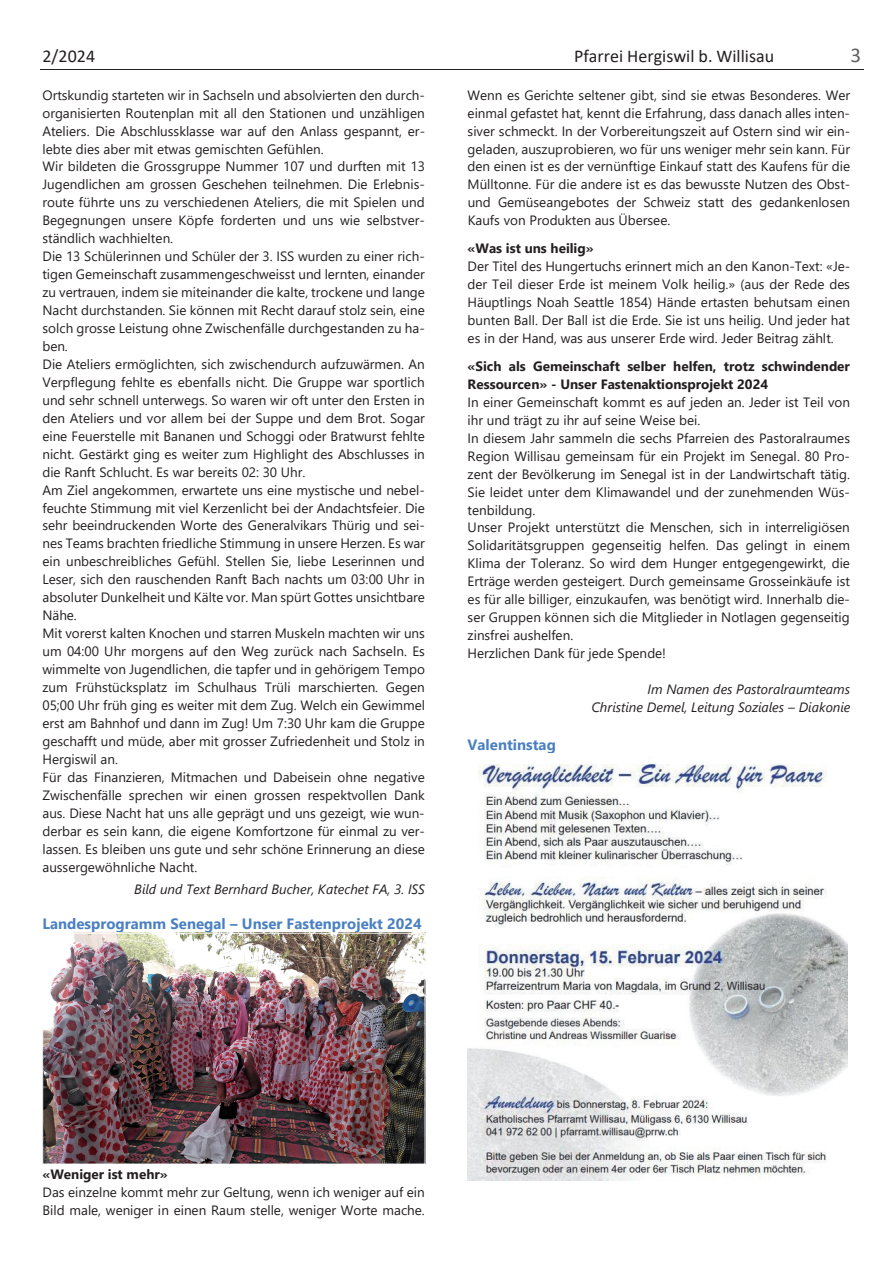
<style>
.page{position:relative;width:893px;height:1263px;background:#fff}
.page>*{position:absolute;margin:0;border:0;box-sizing:border-box;transform-origin:0 0}
.t1{font:21px "Calibri";color:#636366}
.t2{font:18px "Calibri";color:#231f20}
.t3{font:700 15px "Segoe UI";color:#4a80c2}
.t4{font:13.5px/18px "Segoe UI";color:#231f20}
.t5{font:700 13.5px/17.9px "Segoe UI";color:#231f20}
.t6{font:italic 13.5px/18px "Segoe UI";color:#231f20;text-align:right}
</style>
<div class="page">
<hr style="left:40px;top:69px;width:823px;height:1px;background:#231f20">
<img style="left:468px;top:764px;width:380px;height:416px">
<img style="left:42px;top:932px;width:384px;height:232px">
<h2 class="t2" style="left:42px;top:44px;width:54px">2/2024</h2>
<h2 class="t2" style="left:574px;top:44px;width:202px">Pfarrei Hergiswil b. Willisau</h2>
<h1 class="t1" style="left:850px;top:41px;width:12px">3</h1>
<p class="t4" style="left:42px;top:85px;width:384px">Ortskundig starteten wir in Sachseln und absolvierten den durch&shy;organisierten Routenplan mit all den Stationen und unzähligen Ateliers. Die Abschlussklasse war auf den Anlass gespannt, er&shy;lebte dies aber mit etwas gemischten Gefühlen.<br>Wir bildeten die Grossgruppe Nummer 107 und durften mit 13<br>Jugendlichen am grossen Geschehen teilnehmen. Die Erlebnis&shy;route führte uns zu verschiedenen Ateliers, die mit Spielen und Begegnungen unsere Köpfe forderten und uns wie selbstver&shy;ständlich wachhielten.<br>Die 13 Schülerinnen und Schüler der 3. ISS wurden zu einer rich&shy;tigen Gemeinschaft zusammengeschweisst und lernten, einander zu vertrauen, indem sie miteinander die kalte, trockene und lange Nacht durchstanden. Sie können mit Recht darauf stolz sein, eine solch grosse Leistung ohne Zwischenfälle durchgestanden zu ha&shy;ben.<br>Die Ateliers ermöglichten, sich zwischendurch aufzuwärmen. An Verpflegung fehlte es ebenfalls nicht. Die Gruppe war sportlich und sehr schnell unterwegs. So waren wir oft unter den Ersten in den Ateliers und vor allem bei der Suppe und dem Brot. Sogar eine Feuerstelle mit Bananen und Schoggi oder Bratwurst fehlte nicht. Gestärkt ging es weiter zum Highlight des Abschlusses in die Ranft Schlucht. Es war bereits 02: 30 Uhr.<br>Am Ziel angekommen, erwartete uns eine mystische und nebel&shy;feuchte Stimmung mit viel Kerzenlicht bei der Andachtsfeier. Die sehr beeindruckenden Worte des Generalvikars Thürig und sei&shy;nes Teams brachten friedliche Stimmung in unsere Herzen. Es war ein unbeschreibliches Gefühl. Stellen Sie, liebe Leserinnen und Leser, sich den rauschenden Ranft Bach nachts um 03:00 Uhr in absoluter Dunkelheit und Kälte vor. Man spürt Gottes unsichtbare Nähe.<br>Mit vorerst kalten Knochen und starren Muskeln machten wir uns um 04:00 Uhr morgens auf den Weg zurück nach Sachseln. Es wimmelte von Jugendlichen, die tapfer und in gehörigem Tempo zum Frühstücksplatz im Schulhaus Trüli marschierten. Gegen 05;00 Uhr früh ging es weiter mit dem Zug. Welch ein Gewimmel erst am Bahnhof und dann im Zug! Um 7:30 Uhr kam die Gruppe geschafft und müde, aber mit grosser Zufriedenheit und Stolz in Hergiswil an.<br>Für das Finanzieren, Mitmachen und Dabeisein ohne negative Zwischenfälle sprechen wir einen grossen respektvollen Dank aus. Diese Nacht hat uns alle geprägt und uns gezeigt, wie wun&shy;derbar es sein kann, die eigene Komfortzone für einmal zu ver&shy;lassen. Es bleiben uns gute und sehr schöne Erinnerung an diese aussergewöhnliche Nacht.</p>
<p class="t6" style="left:134px;top:878px;width:292px">Bild und Text Bernhard Bucher, Katechet FA, 3. ISS</p>
<p class="t3" style="left:42px;top:910px;width:381px">Landesprogramm Senegal – Unser Fastenprojekt 2024</p>
<p class="t4" style="left:468px;top:85px;width:384px;text-align:justify">Wenn es Gerichte seltener gibt, sind sie etwas Besonderes. Wer einmal gefastet hat, kennt die Erfahrung, dass danach alles inten&shy;siver schmeckt. In der Vorbereitungszeit auf Ostern sind wir ein&shy;geladen, auszuprobieren, wo für uns weniger mehr sein kann. Für den einen ist es der vernünftige Einkauf statt des Kaufens für die Mülltonne. Für die andere ist es das bewusste Nutzen des Obst&shy;und Gemüseangebotes der Schweiz statt des gedankenlosen Kaufs von Produkten aus Übersee.</p>
<p class="t5" style="left:468px;top:238px;width:128px">«Was ist uns heilig»</p>
<p class="t4" style="left:468px;top:256px;width:384px;text-align:justify">Der Titel des Hungertuchs erinnert mich an den Kanon-Text: «Je&shy;der Teil dieser Erde ist meinem Volk heilig.» (aus der Rede des Häuptlings Noah Seattle 1854) Hände ertasten behutsam einen bunten Ball. Der Ball ist die Erde. Sie ist uns heilig. Und jeder hat es in der Hand, was aus unserer Erde wird. Jeder Beitrag zählt.</p>
<p class="t5" style="left:468px;top:356px;width:384px">«Sich als Gemeinschaft selber helfen, trotz schwindender<br>Ressourcen» - Unser Fastenaktionsprojekt 2024</p>
<p class="t4" style="left:468px;top:392px;width:384px">In einer Gemeinschaft kommt es auf jeden an. Jeder ist Teil von ihr und trägt zu ihr auf seine Weise bei.<br>In diesem Jahr sammeln die sechs Pfarreien des Pastoralraumes Region Willisau gemeinsam für ein Projekt im Senegal. 80 Pro&shy;zent der Bevölkerung im Senegal ist in der Landwirtschaft tätig.<br>Sie leidet unter dem Klimawandel und der zunehmenden Wüs&shy;tenbildung.<br>Unser Projekt unterstützt die Menschen, sich in interreligiösen Solidaritätsgruppen gegenseitig helfen. Das gelingt in einem Klima der Toleranz. So wird dem Hunger entgegengewirkt, die Erträge werden gesteigert. Durch gemeinsame Grosseinkäufe ist es für alle billiger, einzukaufen, was benötigt wird. Innerhalb die&shy;ser Gruppen können sich die Mitglieder in Notlagen gegenseitig zinsfrei aushelfen.<br>Herzlichen Dank für jede Spende!</p>
<p class="t6" style="left:591px;top:678px;width:261px">Im Namen des Pastoralraumteams<br>Christine Demel, Leitung Soziales – Diakonie</p>
<p class="t3" style="left:468px;top:730px;width:90px">Valentinstag</p>
<p class="t5" style="left:42px;top:1164px;width:127px">«Weniger ist mehr»</p>
<p class="t4" style="left:42px;top:1182px;width:384px">Das einzelne kommt mehr zur Geltung, wenn ich weniger auf ein<br>Bild male, weniger in einen Raum stelle, weniger Worte mache.</p>
</div>
